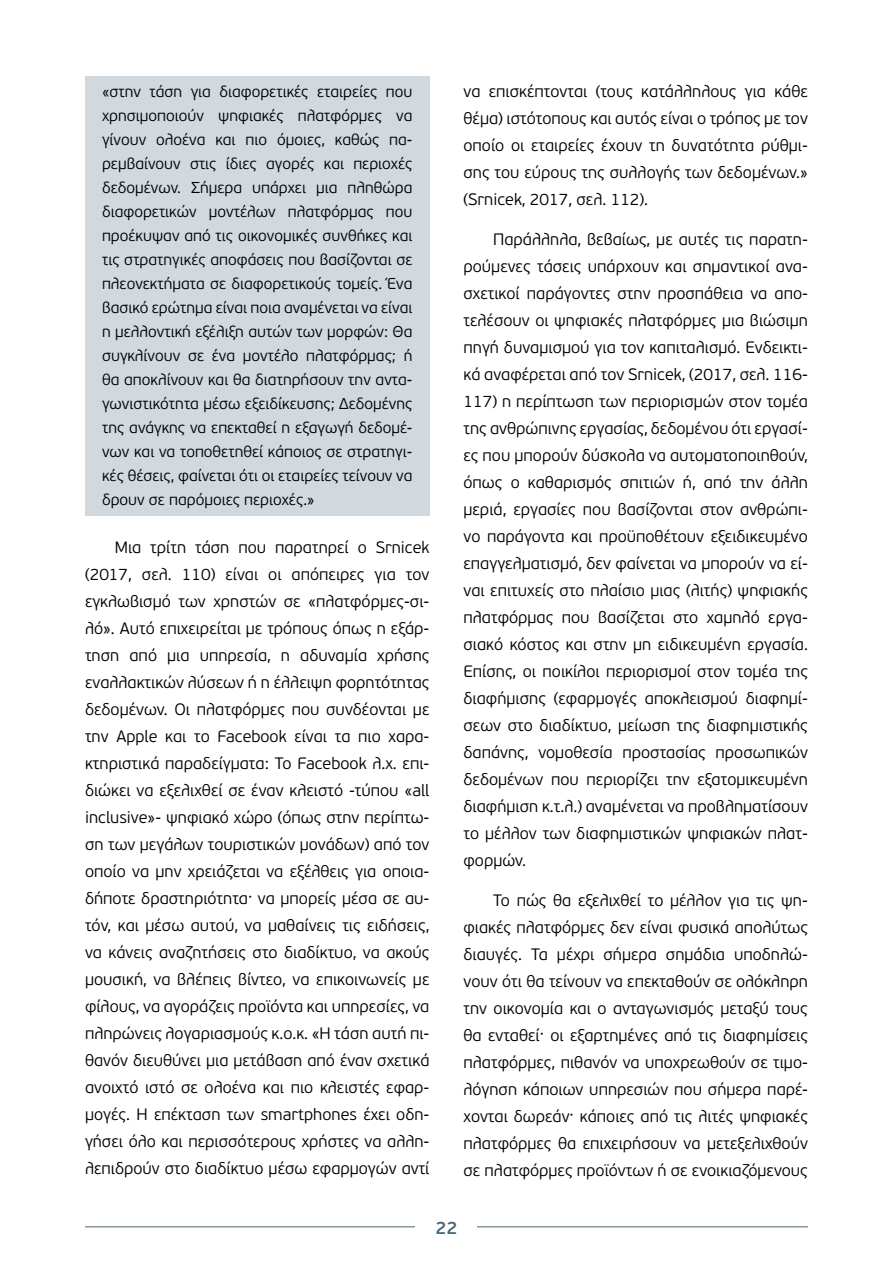
<style>
.page{position:relative;width:893px;height:1263px;background:#fff}
.page>*{position:absolute;margin:0;border:0;box-sizing:border-box;transform-origin:0 0}
.t1{font:600 18px "PF Beau Sans Pro";color:#476679}
.Κείμενο{font:300 16.5px/27px "PF Beau Sans Pro";color:#000;text-align:justify}
.Παραθέματα{font:300 15.75px/24px "PF Beau Sans Pro";color:#000;text-align:justify}
</style>
<div class="page">
<hr style="left:85px;top:1226px;width:723px;height:1px;background:#476679">
<div style="left:416px;top:1203px;width:61px;height:49px;background:#fff"></div>
<div style="left:85px;top:77px;width:344px;height:439px;background:#d1d9de"></div>
<p class="Παραθέματα" style="left:102px;top:80px;width:312px">«στην τάση για διαφορετικές εταιρείες που χρησιμοποιούν ψηφιακές πλατφόρμες να γίνουν ολοένα και πιο όμοιες, καθώς πα&shy;ρεμβαίνουν στις ίδιες αγορές και περιοχές δεδομένων. Σήμερα υπάρχει μια πληθώρα διαφορετικών μοντέλων πλατφόρμας που προέκυψαν από τις οικονομικές συνθήκες και τις στρατηγικές αποφάσεις που βασίζονται σε πλεονεκτήματα σε διαφορετικούς τομείς. Ένα βασικό ερώτημα είναι ποια αναμένεται να είναι η μελλοντική εξέλιξη αυτών των μορφών: Θα συγκλίνουν σε ένα μοντέλο πλατφόρμας; ή θα αποκλίνουν και θα διατηρήσουν την αντα&shy;γωνιστικότητα μέσω εξειδίκευσης; Δεδομένης της ανάγκης να επεκταθεί η εξαγωγή δεδομέ&shy;νων και να τοποθετηθεί κάποιος σε στρατηγι&shy;κές θέσεις, φαίνεται ότι οι εταιρείες τείνουν να δρουν σε παρόμοιες περιοχές.»</p>
<p class="Κείμενο" style="left:85px;top:534px;width:346px;text-indent:30px">Μια τρίτη τάση που παρατηρεί ο Srnicek (2017, σελ. 110) είναι οι απόπειρες για τον εγκλωβισμό των χρηστών σε «πλατφόρμες-σι&shy;λό». Αυτό επιχειρείται με τρόπους όπως η εξάρ&shy;τηση από μια υπηρεσία, η αδυναμία χρήσης εναλλακτικών λύσεων ή η έλλειψη φορητότητας δεδομένων. Οι πλατφόρμες που συνδέονται με την Apple και το Facebook είναι τα πιο χαρα&shy;κτηριστικά παραδείγματα: Το Facebook λ.χ. επι&shy;διώκει να εξελιχθεί σε έναν κλειστό -τύπου «all inclusive»- ψηφιακό χώρο (όπως στην περίπτω&shy;ση των μεγάλων τουριστικών μονάδων) από τον οποίο να μην χρειάζεται να εξέλθεις για οποια&shy;δήποτε δραστηριότητα· να μπορείς μέσα σε αυ&shy;τόν, και μέσω αυτού, να μαθαίνεις τις ειδήσεις, να κάνεις αναζητήσεις στο διαδίκτυο, να ακούς μουσική, να βλέπεις βίντεο, να επικοινωνείς με φίλους, να αγοράζεις προϊόντα και υπηρεσίες, να πληρώνεις λογαριασμούς κ.ο.κ. «Η τάση αυτή πι&shy;θανόν διευθύνει μια μετάβαση από έναν σχετικά ανοιχτό ιστό σε ολοένα και πιο κλειστές εφαρ&shy;μογές. Η επέκταση των smartphones έχει οδη&shy;γήσει όλο και περισσότερους χρήστες να αλλη&shy;λεπιδρούν στο διαδίκτυο μέσω εφαρμογών αντί</p>
<p class="Κείμενο" style="left:463px;top:79px;width:346px">να επισκέπτονται (τους κατάλληλους για κάθε θέμα) ιστότοπους και αυτός είναι ο τρόπος με τον οποίο οι εταιρείες έχουν τη δυνατότητα ρύθμι&shy;σης του εύρους της συλλογής των δεδομένων.» (Srnicek, 2017, σελ. 112).</p>
<p class="Κείμενο" style="left:463px;top:226px;width:346px;text-indent:30px">Παράλληλα, βεβαίως, με αυτές τις παρατη&shy;ρούμενες τάσεις υπάρχουν και σημαντικοί ανα&shy;σχετικοί παράγοντες στην προσπάθεια να απο&shy;τελέσουν οι ψηφιακές πλατφόρμες μια βιώσιμη πηγή δυναμισμού για τον καπιταλισμό. Ενδεικτι&shy;κά αναφέρεται από τον Srnicek, (2017, σελ. 116- 117) η περίπτωση των περιορισμών στον τομέα της ανθρώπινης εργασίας, δεδομένου ότι εργασί&shy;ες που μπορούν δύσκολα να αυτοματοποιηθούν, όπως ο καθαρισμός σπιτιών ή, από την άλλη μεριά, εργασίες που βασίζονται στον ανθρώπι&shy;νο παράγοντα και προϋποθέτουν εξειδικευμένο επαγγελματισμό, δεν φαίνεται να μπορούν να εί&shy;ναι επιτυχείς στο πλαίσιο μιας (λιτής) ψηφιακής πλατφόρμας που βασίζεται στο χαμηλό εργα&shy;σιακό κόστος και στην μη ειδικευμένη εργασία.<br>Επίσης, οι ποικίλοι περιορισμοί στον τομέα της διαφήμισης (εφαρμογές αποκλεισμού διαφημί&shy;σεων στο διαδίκτυο, μείωση της διαφημιστικής δαπάνης, νομοθεσία προστασίας προσωπικών δεδομένων που περιορίζει την εξατομικευμένη διαφήμιση κ.τ.λ.) αναμένεται να προβληματίσουν το μέλλον των διαφημιστικών ψηφιακών πλατ&shy;φορμών.</p>
<p class="Κείμενο" style="left:463px;top:887px;width:346px;text-indent:30px">Το πώς θα εξελιχθεί το μέλλον για τις ψη&shy;φιακές πλατφόρμες δεν είναι φυσικά απολύτως διαυγές. Τα μέχρι σήμερα σημάδια υποδηλώ&shy;νουν ότι θα τείνουν να επεκταθούν σε ολόκληρη την οικονομία και ο ανταγωνισμός μεταξύ τους θα ενταθεί· οι εξαρτημένες από τις διαφημίσεις πλατφόρμες, πιθανόν να υποχρεωθούν σε τιμο&shy;λόγηση κάποιων υπηρεσιών που σήμερα παρέ&shy;χονται δωρεάν· κάποιες από τις λιτές ψηφιακές πλατφόρμες θα επιχειρήσουν να μετεξελιχθούν σε πλατφόρμες προϊόντων ή σε ενοικιαζόμενους</p>
<p class="t1" style="left:435px;top:1217px;width:24px">22</p>
</div>
